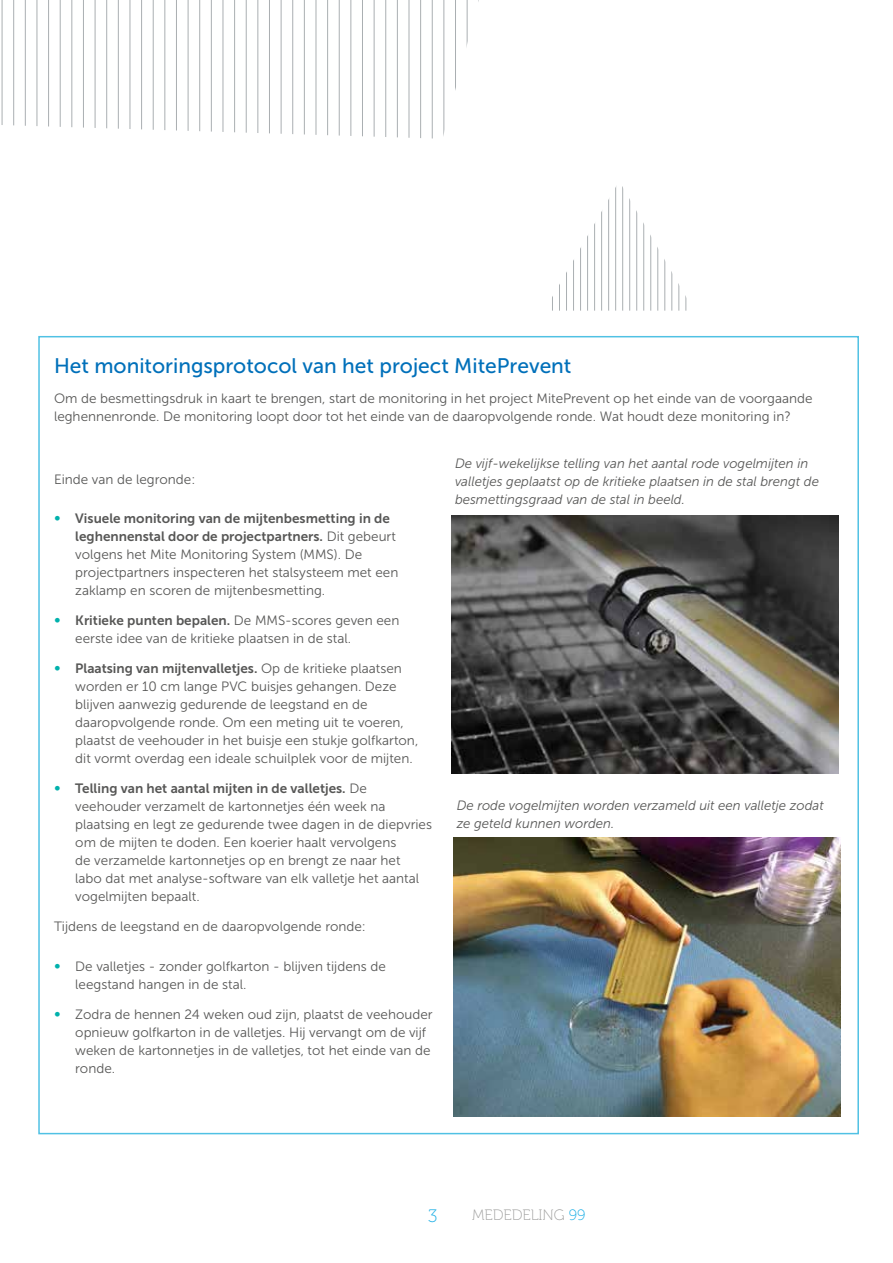
<style>
.page{position:relative;width:893px;height:1263px;background:#fff}
.page>*{position:absolute;margin:0;border:0;box-sizing:border-box;transform-origin:0 0}
.t1{font:21px "Museo Sans 500";color:#0070ba}
.t2{font:18px "Museo 100";color:#18ade5}
.t3{font:15px "Museo 100";color:#9d9d9c}
.t4{font:15px "Museo 100";color:#18ade5}
.t5{font:13.5px/18px "Museo Sans 300";color:#575756}
.t6{font:13.5px/18px "Museo Sans 700";color:#575756}
.t7{font:italic 13.5px/18px "Museo Sans 300";color:#575756}
.s1{font-family:"Museo Sans 300";font-size:16.5px;color:#00b1ac}
.s2{font-family:"Museo Sans 300"}
.s3{font-size:16.5px;color:#00b1ac}
.s4{color:#18ade5}
</style>
<div class="page">
<svg style="left:1px;top:0;width:478px;height:139px"></svg>
<svg style="left:552px;top:186px;width:135px;height:125px"></svg>
<img style="left:451px;top:515px;width:388px;height:258px">
<img style="left:453px;top:837px;width:388px;height:279px">
<h1 class="t1" style="left:54px;top:354px;width:519px">Het monitoringsprotocol van het project MitePrevent</h1>
<p class="t5" style="left:54px;top:389px;width:760px">Om de besmettingsdruk in kaart te brengen, start de monitoring in het project MitePrevent op het einde van de voorgaande leghennenronde. De monitoring loopt door tot het einde van de daaropvolgende ronde. Wat houdt deze monitoring in?</p>
<p class="t5" style="left:54px;top:470px;width:143px">Einde van de legronde:</p>
<p class="t6" style="left:75px;top:509px;width:322px;text-indent:-21px"><span class="s1">•</span> Visuele monitoring van de mijtenbesmetting in de leghennenstal door de projectpartners. <span class="s2">Dit gebeurt</span></p>
<p class="t5" style="left:75px;top:546px;width:325px">volgens het Mite Monitoring System (MMS). De projectpartners inspecteren het stalsysteem met een zaklamp en scoren de mijtenbesmetting.</p>
<p class="t6" style="left:54px;top:611px;width:347px"><span class="s1">•</span> Kritieke punten bepalen. <span class="s2">De MMS-scores geven een</span></p>
<p class="t5" style="left:75px;top:630px;width:277px">eerste idee van de kritieke plaatsen in de stal.</p>
<p class="t6" style="left:54px;top:659px;width:349px"><span class="s1">•</span> Plaatsing van mijtenvalletjes. <span class="s2">Op de kritieke plaatsen</span></p>
<p class="t5" style="left:75px;top:678px;width:344px">worden er 10 cm lange PVC buisjes gehangen. Deze blijven aanwezig gedurende de leegstand en de daaropvolgende ronde. Om een meting uit te voeren, plaatst de veehouder in het buisje een stukje golfkarton, dit vormt overdag een ideale schuilplek voor de mijten.</p>
<p class="t6" style="left:54px;top:779px;width:314px"><span class="s1">•</span> Telling van het aantal mijten in de valletjes. <span class="s2">De</span></p>
<p class="t5" style="left:75px;top:798px;width:358px">veehouder verzamelt de kartonnetjes één week na plaatsing en legt ze gedurende twee dagen in de diepvries om de mijten te doden. Een koerier haalt vervolgens<br>de verzamelde kartonnetjes op en brengt ze naar het<br>labo dat met analyse-software van elk valletje het aantal vogelmijten bepaalt.</p>
<p class="t5" style="left:54px;top:918px;width:313px">Tijdens de leegstand en de daaropvolgende ronde:</p>
<p class="t5" style="left:75px;top:957px;width:312px;text-indent:-21px"><span class="s3">•</span> De valletjes - zonder golfkarton - blijven tijdens de leegstand hangen in de stal.</p>
<p class="t5" style="left:75px;top:1005px;width:359px;text-indent:-21px"><span class="s3">•</span> Zodra de hennen 24 weken oud zijn, plaatst de veehouder opnieuw golfkarton in de valletjes. Hij vervangt om de vijf weken de kartonnetjes in de valletjes, tot het einde van de ronde.</p>
<p class="t7" style="left:455px;top:454px;width:365px">De vijf-wekelijkse telling van het aantal rode vogelmijten in valletjes geplaatst op de kritieke plaatsen in de stal brengt de besmettingsgraad van de stal in beeld.</p>
<p class="t7" style="left:457px;top:796px;width:369px">De rode vogelmijten worden verzameld uit een valletje zodat ze geteld kunnen worden.</p>
<h2 class="t2" style="left:428px;top:1207px;width:11px">3</h2>
<p class="t4" style="left:577px;top:1207px;width:10px">8</p>
<p class="t3" style="left:472px;top:1207px;width:115px">MEDEDELING <span class="s4">99</span></p>
</div>
